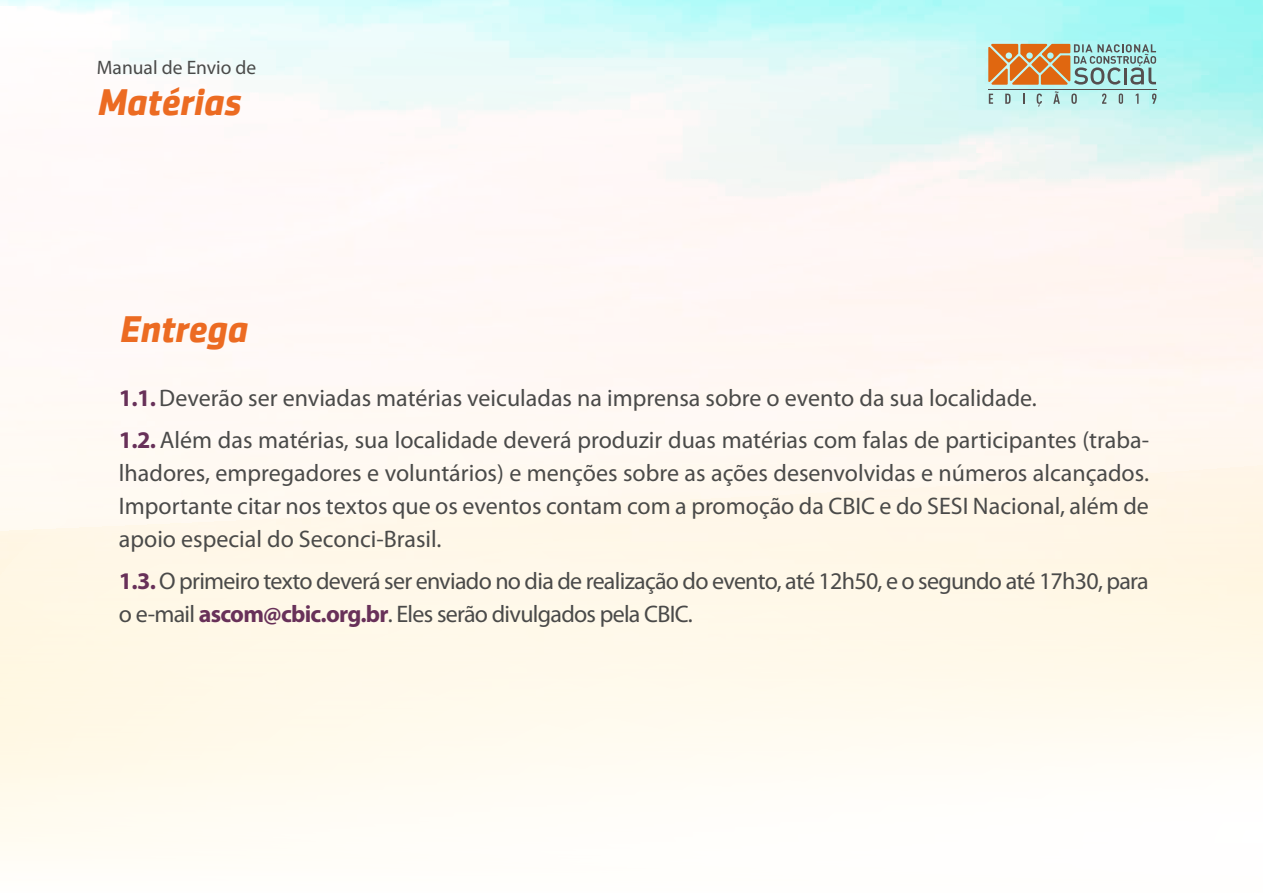
<style>
.page{position:relative;width:1263px;height:893px;background:#fff}
.page>*{position:absolute;margin:0;border:0;box-sizing:border-box;transform-origin:0 0}
.t1{font:italic 700 37.5px "Sentico Sans DT";color:#ec6b22}
.t2{font:24px/33px "Myriad Pro";color:#4a4a49}
.t3{font:24px/33px "Myriad Pro";letter-spacing:-.03em;color:#4a4a49}
.t4{font:19.5px "Myriad Pro";color:#4a4a49}
.s1{font-weight:700;color:#683159}
</style>
<div class="page">
<img style="left:0;top:0;width:1263px;height:271px">
<div style="left:0;top:271px;width:1263px;height:622px;background:#fff9f1"></div>
<hr style="left:988px;top:89px;width:169px;height:1px;background:#554f4f">
<svg style="left:989px;top:94px;width:4px;height:10px"></svg>
<svg style="left:1005px;top:94px;width:5px;height:10px"></svg>
<svg style="left:1037px;top:94px;width:5px;height:13px"></svg>
<svg style="left:1053px;top:91px;width:7px;height:13px"></svg>
<svg style="left:1071px;top:94px;width:6px;height:10px"></svg>
<svg style="left:1102px;top:94px;width:4px;height:10px"></svg>
<svg style="left:1119px;top:94px;width:4px;height:10px"></svg>
<svg style="left:1136px;top:94px;width:2px;height:10px"></svg>
<svg style="left:1152px;top:94px;width:4px;height:10px"></svg>
<svg style="left:988px;top:44px;width:168px;height:41px;background:#b5a380"></svg>
<p class="t4" style="left:97px;top:56px;width:161px">Manual de Envio de</p>
<h1 class="t1" style="left:97px;top:80px;width:145px">Matérias</h1>
<h1 class="t1" style="left:119px;top:308px;width:129px">Entrega</h1>
<p class="t2" style="left:119px;top:376px;width:1032px;line-height:42px"><span class="s1">1.1.</span> Deverão ser enviadas matérias veiculadas na imprensa sobre o evento da sua localidade.<br><span class="s1">1.2.</span> Além das matérias, sua localidade deverá produzir duas matérias com falas de participantes (traba-</p>
<p class="t2" style="left:119px;top:456px;width:1031px;text-align:justify">lhadores, empregadores e voluntários) e menções sobre as ações desenvolvidas e números alcançados.<br>Importante citar nos textos que os eventos contam com a promoção da CBIC e do SESI Nacional, além de apoio especial do Seconci-Brasil.</p>
<p class="t3" style="left:119px;top:564px;width:1031px"><span class="s1">1.3.</span> O primeiro texto deverá ser enviado no dia de realização do evento, até 12h50, e o segundo até 17h30, para o e-mail <span class="s1">ascom@cbic.org.br</span>. Eles serão divulgados pela CBIC.</p>
</div>
